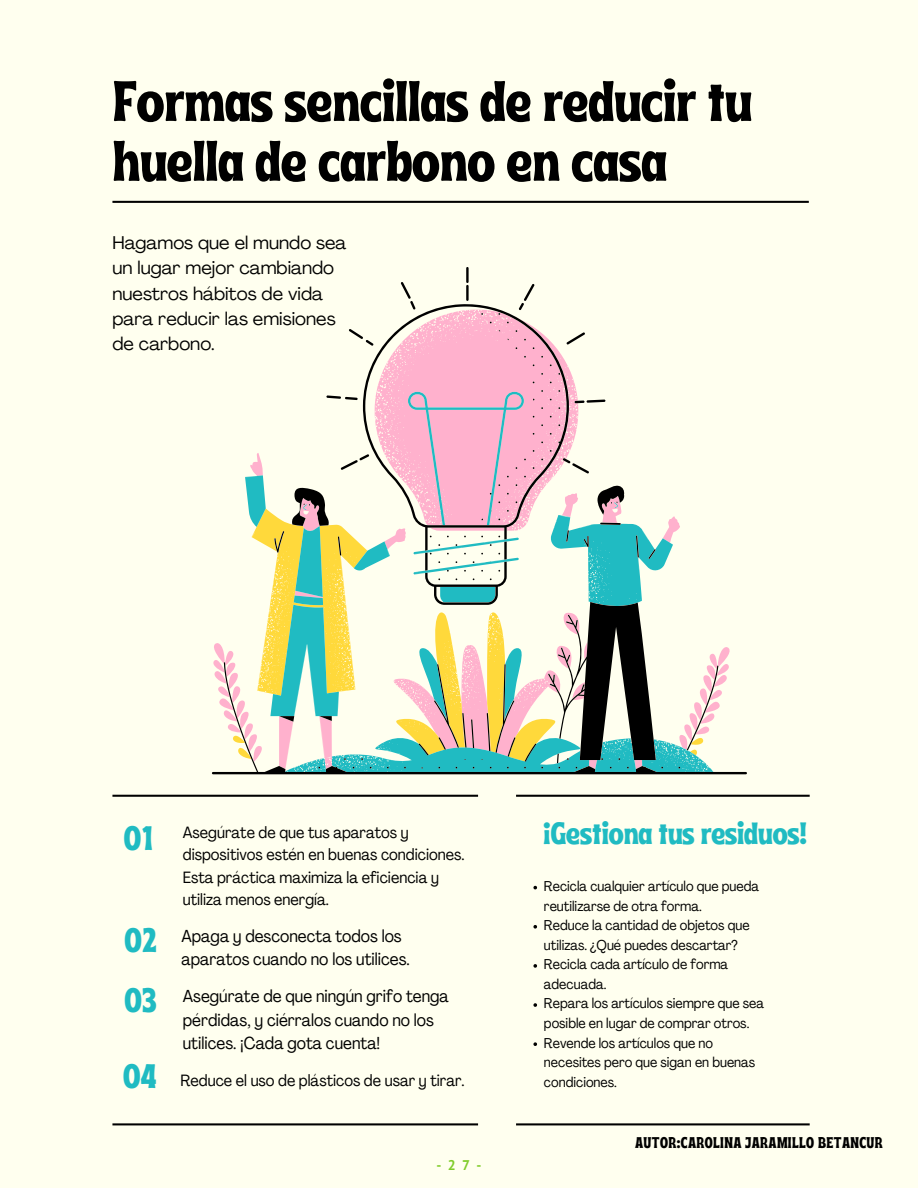
<style>
.page{position:relative;width:918px;height:1188px;background:#ffffef}
.page>*{position:absolute;margin:0;border:0;box-sizing:border-box;transform-origin:0 0}
.t1{font:57px/59.8px "Ayr Tropika Island Int";color:#000}
.t2{font:33.9px "Ayr Tropika Island Int";color:#20bbc2}
.t3{font:30.75px "Ayr Tropika Island Int";color:#20bbc2}
.t4{font:18.15px/25.2px "Agrandir";color:#000}
.t5{font:condensed 17.1px/23.7px "Agrandir";color:#000}
.t6{font:condensed 16.2px/22.2px "Agrandir";color:#000}
.t7{font:15.6px "Ayr Tropika Island Int";letter-spacing:.03em;color:#000}
.t8{font:condensed 14.1px/19.5px "Agrandir";color:#000}
.t9{font:700 13.95px "PT Sans";color:#80cc2a}
</style>
<div class="page">
<svg style="left:212px;top:267px;width:535px;height:507px"></svg>
<svg style="left:112px;top:201px;width:697px;height:2px"></svg>
<svg style="left:112px;top:795px;width:366px;height:2px"></svg>
<svg style="left:516px;top:795px;width:294px;height:2px"></svg>
<svg style="left:533px;top:886px;width:4px;height:3px"></svg>
<svg style="left:533px;top:925px;width:4px;height:4px"></svg>
<svg style="left:533px;top:964px;width:4px;height:4px"></svg>
<svg style="left:533px;top:1003px;width:4px;height:4px"></svg>
<svg style="left:533px;top:1042px;width:4px;height:4px"></svg>
<svg style="left:112px;top:1123px;width:366px;height:2px"></svg>
<svg style="left:516px;top:1123px;width:294px;height:2px"></svg>
<h1 class="t1" style="left:112px;top:65px;width:641px">Formas sencillas de reducir tu huella de carbono en casa</h1>
<p class="t4" style="left:112px;top:232px;width:236px">Hagamos que el mundo sea un lugar mejor cambiando nuestros hábitos de vida para reducir las emisiones de carbono.</p>
<h2 class="t2" style="left:124px;top:806px;width:30px">01</h2>
<h2 class="t2" style="left:125px;top:908px;width:34px">02</h2>
<h2 class="t2" style="left:125px;top:968px;width:33px">03</h2>
<h2 class="t2" style="left:123px;top:1044px;width:35px">04</h2>
<p class="t6" style="left:183px;top:823px;width:283px">Asegúrate de que tus aparatos y dispositivos estén en buenas condiciones.<br>Esta práctica maximiza la eficiencia y utiliza menos energía.</p>
<p class="t5" style="left:182px;top:925px;width:230px">Apaga y desconecta todos los aparatos cuando no los utilices.</p>
<p class="t5" style="left:183px;top:986px;width:267px">Asegúrate de que ningún grifo tenga pérdidas, y ciérralos cuando no los utilices. ¡Cada gota cuenta!</p>
<p class="t6" style="left:181px;top:1071px;width:286px">Reduce el uso de plásticos de usar y tirar.</p>
<p class="t9" style="left:436px;top:1155px;width:47px">-27-</p>
<h3 class="t3" style="left:543px;top:804px;width:265px">¡Gestiona tus residuos!</h3>
<p class="t8" style="left:544px;top:878px;width:222px">Recicla cualquier artículo que pueda reutilizarse de otra forma.<br>Reduce la cantidad de objetos que utilizas. ¿Qué puedes descartar?<br>Recicla cada artículo de forma adecuada.<br>Repara los artículos siempre que sea posible en lugar de comprar otros.<br>Revende los artículos que no necesites pero que sigan en buenas condiciones.</p>
<p class="t7" style="left:635px;top:1128px;width:249px">AUTOR:CAROLINA JARAMILLO BETANCUR</p>
</div>
